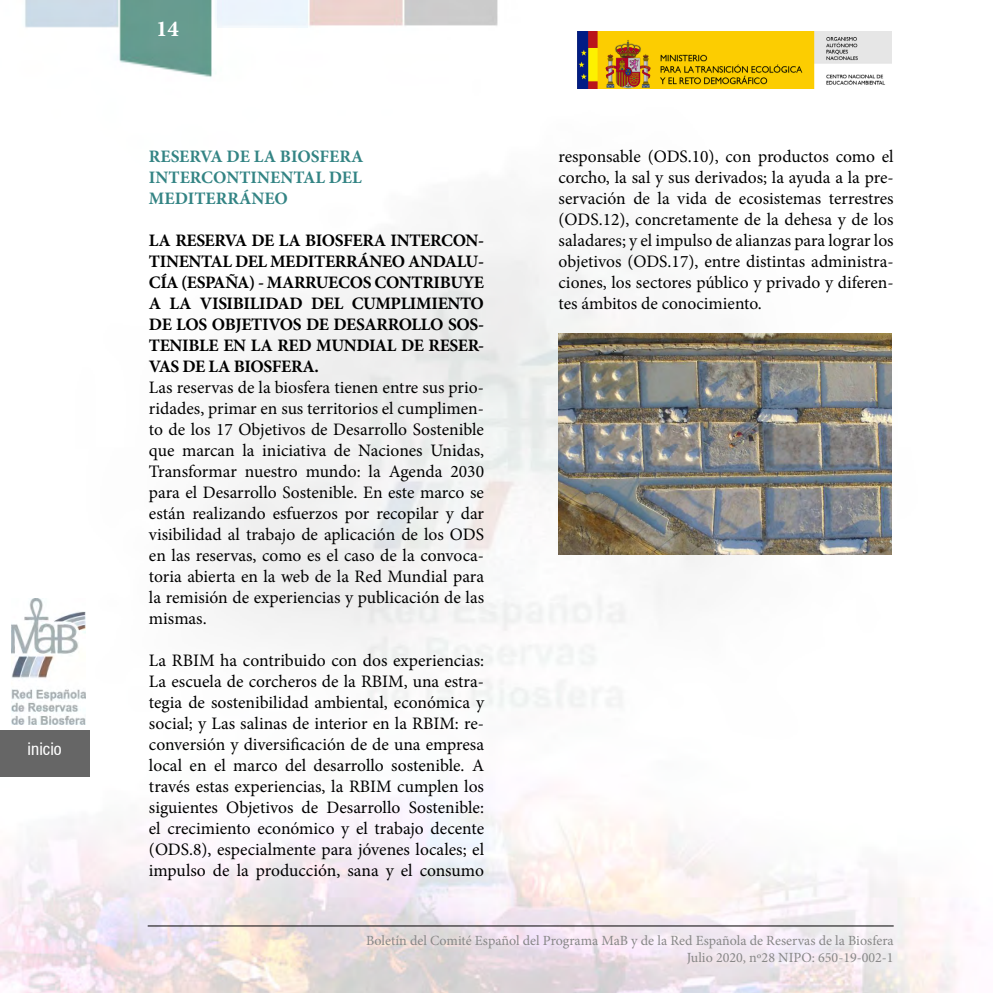
<style>
.page{position:relative;width:993px;height:993px;background:#fff}
.page>*{position:absolute;margin:0;border:0;box-sizing:border-box;transform-origin:0 0}
.t1{font:700 22.75px "Minion Pro";color:#fff}
.t2{font:17.5px/21px "Minion Pro";color:#000;text-align:justify}
.t3{font:700 17.5px/21px "Minion Pro";letter-spacing:-.02em;color:#000;text-align:justify}
.t4{font:700 17.5px/21px "Minion Pro";color:#338484;text-align:justify}
.t5{font:condensed 17.5px "Helvetica 57";color:#fff}
.t6{font:14px/16.8px "Minion Pro";color:#878787;text-align:right}
</style>
<div class="page">
<img style="left:0;top:0;width:972px;height:992px">
<hr style="left:148px;top:925px;width:745px;height:1px;background:#000">
<div style="left:0;top:729px;width:89px;height:47px;background:#666"></div>
<img style="left:11px;top:598px;width:75px;height:126px">
<img style="left:577px;top:32px;width:314px;height:57px">
<div style="left:217px;top:0;width:91px;height:28px;background:#ecf4fc"></div>
<img style="left:558px;top:333px;width:333px;height:221px">
<p class="t5" style="left:28px;top:738px;width:36px">inicio</p>
<h1 class="t1" style="left:156px;top:13px;width:24px">14</h1>
<p class="t4" style="left:149px;top:145px;width:216px">RESERVA DE LA BIOSFERA INTERCONTINENTAL DEL MEDITERRÁNEO</p>
<p class="t3" style="left:149px;top:229px;width:336px">LA RESERVA DE LA BIOSFERA INTERCON-TINENTAL DEL MEDITERRÁNEO ANDALU-CÍA (ESPAÑA) - MARRUECOS CONTRIBUYE A LA VISIBILIDAD DEL CUMPLIMIENTO DE LOS OBJETIVOS DE DESARROLLO SOS-TENIBLE EN LA RED MUNDIAL DE RESER-VAS DE LA BIOSFERA.</p>
<p class="t2" style="left:149px;top:377px;width:336px">Las reservas de la biosfera tienen entre sus prio&shy;ridades, primar en sus territorios el cumplimen&shy;to de los 17 Objetivos de Desarrollo Sostenible que marcan la iniciativa de Naciones Unidas, Transformar nuestro mundo: la Agenda 2030 para el Desarrollo Sostenible. En este marco se están realizando esfuerzos por recopilar y dar visibilidad al trabajo de aplicación de los ODS en las reservas, como es el caso de la convoca&shy;toria abierta en la web de la Red Mundial para la remisión de experiencias y publicación de las mismas.</p>
<p class="t2" style="left:149px;top:650px;width:336px">La RBIM ha contribuido con dos experiencias:<br>La escuela de corcheros de la RBIM, una estra&shy;tegia de sostenibilidad ambiental, económica y social; y Las salinas de interior en la RBIM: re&shy;conversión y diversificación de de una empresa local en el marco del desarrollo sostenible. A través estas experiencias, la RBIM cumplen los siguientes Objetivos de Desarrollo Sostenible: el crecimiento económico y el trabajo decente (ODS.8), especialmente para jóvenes locales; el impulso de la producción, sana y el consumo</p>
<p class="t2" style="left:558px;top:146px;width:336px">responsable (ODS.10), con productos como el corcho, la sal y sus derivados; la ayuda a la pre&shy;servación de la vida de ecosistemas terrestres (ODS.12), concretamente de la dehesa y de los saladares; y el impulso de alianzas para lograr los objetivos (ODS.17), entre distintas administra&shy;ciones, los sectores público y privado y diferen&shy;tes ámbitos de conocimiento.</p>
<p class="t6" style="left:366px;top:931px;width:529px">Boletín del Comité Español del Programa MaB y de la Red Española de Reservas de la Biosfera<br>Julio 2020, nº28 NIPO: 650-19-002-1</p>
</div>
